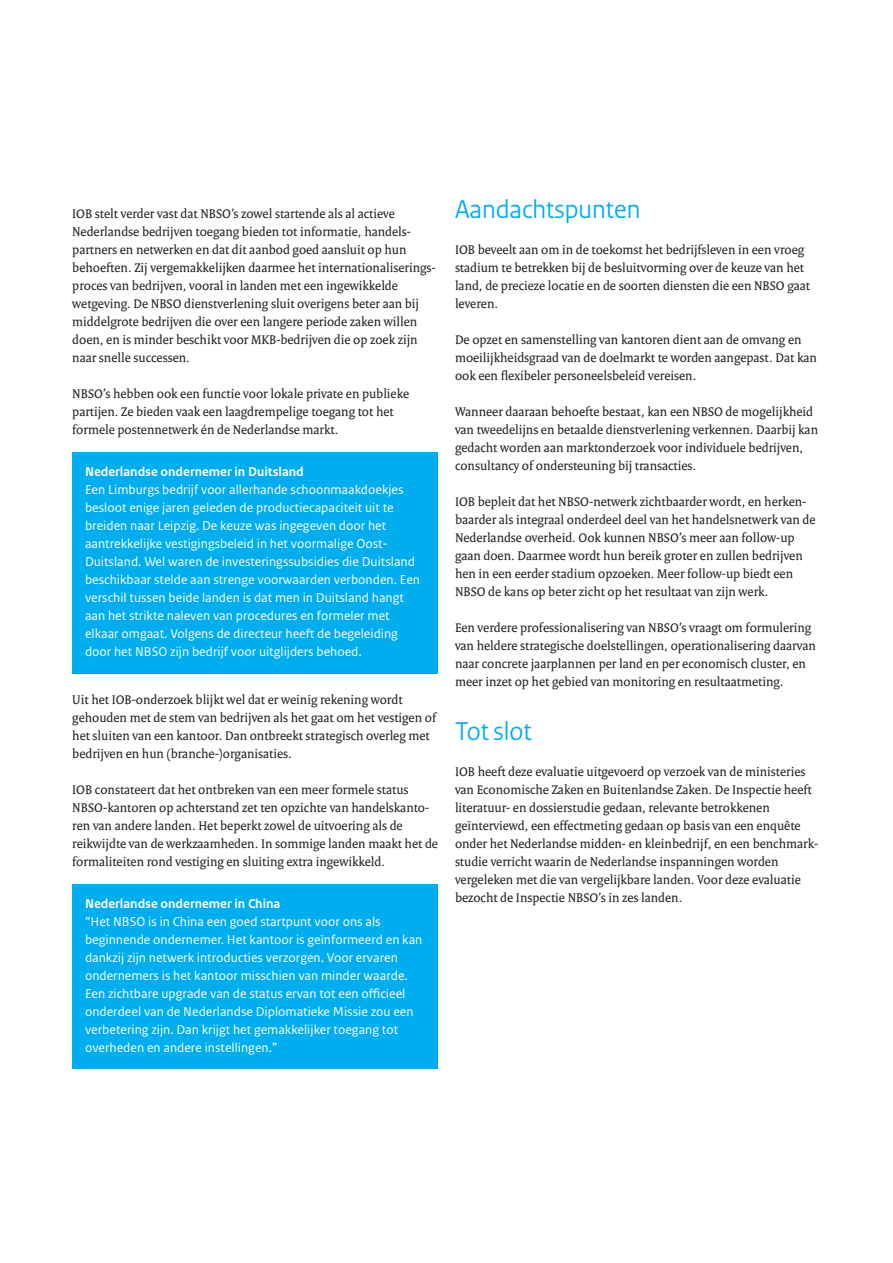
<style>
.page{position:relative;width:893px;height:1263px;background:#fff}
.page>*{position:absolute;margin:0;border:0;box-sizing:border-box;transform-origin:0 0}
.t1{font:27px "Rijksoverheid Sans Heading";color:#00aeef}
.t2{font:13.5px/18px "Rijksoverheid Serif";color:#231f20}
.t3{font:13.5px/18px "Rijksoverheid Sans Text";color:#fff}
.t4{font:700 13.5px "Rijksoverheid Sans Text";color:#fff}
</style>
<div class="page">
<div style="left:72px;top:452px;width:365px;height:221px;background:#00aeef"></div>
<div style="left:72px;top:884px;width:365px;height:185px;background:#00aeef"></div>
<p class="t2" style="left:72px;top:204px;width:365px">IOB stelt verder vast dat NBSO’s zowel startende als al actieve Nederlandse bedrijven toegang bieden tot informatie, handels&shy;partners en netwerken en dat dit aanbod goed aansluit op hun behoeften. Zij vergemakkelijken daarmee het internationaliserings&shy;proces van bedrijven, vooral in landen met een ingewikkelde wetgeving. De NBSO dienstverlening sluit overigens beter aan bij middelgrote bedrijven die over een langere periode zaken willen doen, en is minder beschikt voor MKB-bedrijven die op zoek zijn naar snelle successen.</p>
<p class="t2" style="left:72px;top:384px;width:338px">NBSO’s hebben ook een functie voor lokale private en publieke partijen. Ze bieden vaak een laagdrempelige toegang tot het formele postennetwerk én de Nederlandse markt.</p>
<p class="t4" style="left:85px;top:463px;width:220px">Nederlandse ondernemer in Duitsland</p>
<p class="t3" style="left:85px;top:480px;width:337px">Een Limburgs bedrijf voor allerhande schoonmaakdoekjes besloot enige jaren geleden de productiecapaciteit uit te breiden naar Leipzig. De keuze was ingegeven door het aantrekkelijke vestigingsbeleid in het voormalige Oost-Duitsland. Wel waren de investeringssubsidies die Duitsland beschikbaar stelde aan strenge voorwaarden verbonden. Een verschil tussen beide landen is dat men in Duitsland hangt aan het strikte naleven van procedures en formeler met elkaar omgaat. Volgens de directeur heeft de begeleiding door het NBSO zijn bedrijf voor uitglijders behoed.</p>
<p class="t2" style="left:72px;top:690px;width:365px">Uit het IOB-onderzoek blijkt wel dat er weinig rekening wordt gehouden met de stem van bedrijven als het gaat om het vestigen of het sluiten van een kantoor. Dan ontbreekt strategisch overleg met bedrijven en hun (branche-)organisaties.</p>
<p class="t2" style="left:72px;top:780px;width:367px">IOB constateert dat het ontbreken van een meer formele status NBSO-kantoren op achterstand zet ten opzichte van handelskanto&shy;ren van andere landen. Het beperkt zowel de uitvoering als de reikwijdte van de werkzaamheden. In sommige landen maakt het de formaliteiten rond vestiging en sluiting extra ingewikkeld.</p>
<p class="t4" style="left:85px;top:895px;width:197px">Nederlandse ondernemer in China</p>
<p class="t3" style="left:85px;top:912px;width:339px">“Het NBSO is in China een goed startpunt voor ons als beginnende ondernemer. Het kantoor is geïnformeerd en kan dankzij zijn netwerk introducties verzorgen. Voor ervaren ondernemers is het kantoor misschien van minder waarde.<br>Een zichtbare upgrade van de status ervan tot een officieel onderdeel van de Nederlandse Diplomatieke Missie zou een verbetering zijn. Dan krijgt het gemakkelijker toegang tot overheden en andere instellingen.”</p>
<h1 class="t1" style="left:455px;top:193px;width:187px">Aandachtspunten</h1>
<p class="t2" style="left:455px;top:240px;width:357px">IOB beveelt aan om in de toekomst het bedrijfsleven in een vroeg stadium te betrekken bij de besluitvorming over de keuze van het land, de precieze locatie en de soorten diensten die een NBSO gaat leveren.</p>
<p class="t2" style="left:455px;top:330px;width:363px">De opzet en samenstelling van kantoren dient aan de omvang en moeilijkheidsgraad van de doelmarkt te worden aangepast. Dat kan ook een flexibeler personeelsbeleid vereisen.</p>
<p class="t2" style="left:455px;top:402px;width:365px">Wanneer daaraan behoefte bestaat, kan een NBSO de mogelijkheid van tweedelijns en betaalde dienstverlening verkennen. Daarbij kan gedacht worden aan marktonderzoek voor individuele bedrijven, consultancy of ondersteuning bij transacties.</p>
<p class="t2" style="left:455px;top:492px;width:362px">IOB bepleit dat het NBSO-netwerk zichtbaarder wordt, en herken&shy;baarder als integraal onderdeel deel van het handelsnetwerk van de Nederlandse overheid. Ook kunnen NBSO’s meer aan follow-up gaan doen. Daarmee wordt hun bereik groter en zullen bedrijven hen in een eerder stadium opzoeken. Meer follow-up biedt een NBSO de kans op beter zicht op het resultaat van zijn werk.</p>
<p class="t2" style="left:455px;top:618px;width:362px">Een verdere professionalisering van NBSO’s vraagt om formulering van heldere strategische doelstellingen, operationalisering daarvan naar concrete jaarplannen per land en per economisch cluster, en meer inzet op het gebied van monitoring en resultaatmeting.</p>
<h1 class="t1" style="left:455px;top:715px;width:78px">Tot slot</h1>
<p class="t2" style="left:455px;top:762px;width:365px">IOB heeft deze evaluatie uitgevoerd op verzoek van de ministeries van Economische Zaken en Buitenlandse Zaken. De Inspectie heeft literatuur- en dossierstudie gedaan, relevante betrokkenen geïnterviewd, een effectmeting gedaan op basis van een enquête onder het Nederlandse midden- en kleinbedrijf, en een benchmark&shy;studie verricht waarin de Nederlandse inspanningen worden vergeleken met die van vergelijkbare landen. Voor deze evaluatie bezocht de Inspectie NBSO’s in zes landen.</p>
</div>
